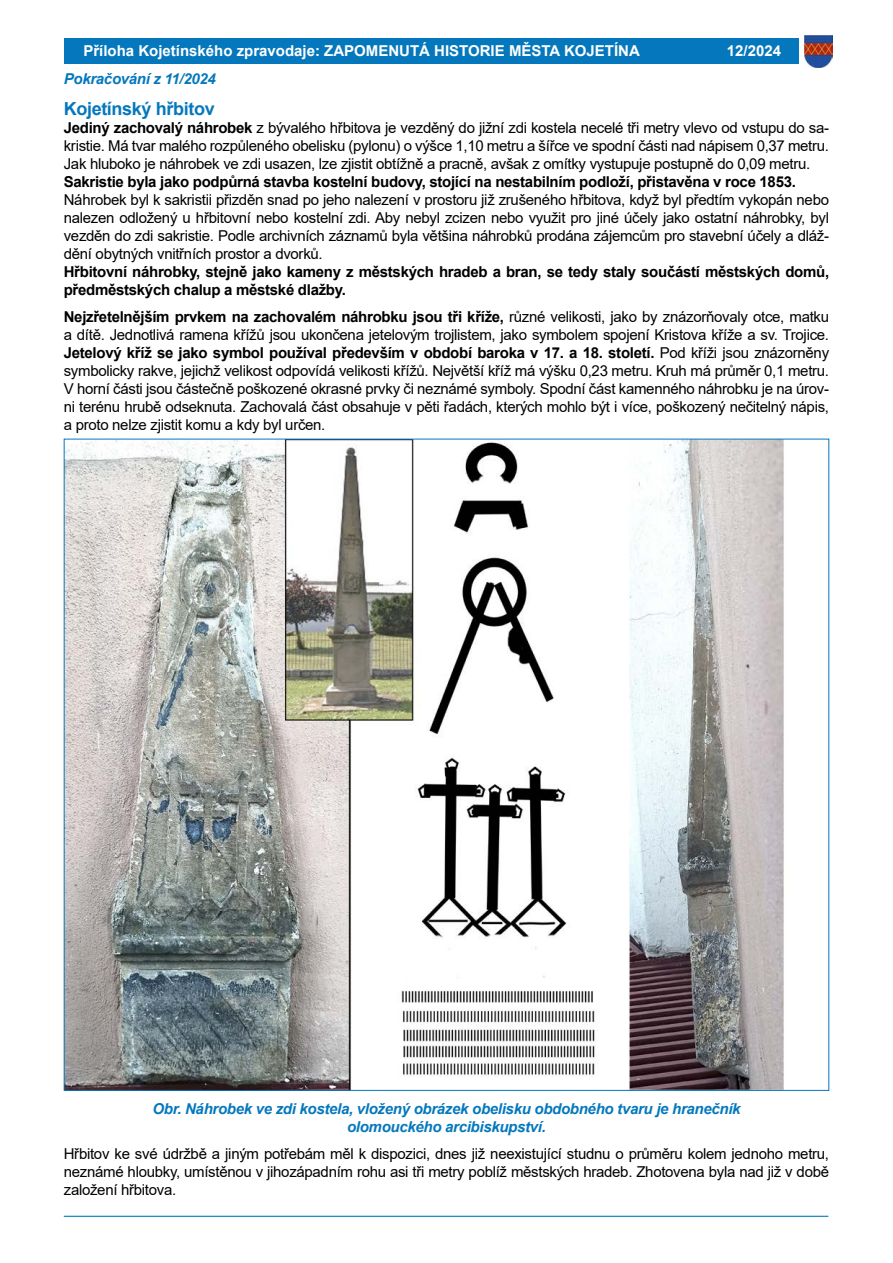
<style>
.page{position:relative;width:893px;height:1263px;background:#fff}
.page>*{position:absolute;margin:0;border:0;box-sizing:border-box;transform-origin:0 0}
.t1{font:700 18px "Arial";letter-spacing:-.02em;color:#0578bd}
.t2{font:15px/18px "Arial";letter-spacing:-.02em;color:#000;text-align:justify}
.t3{font:700 15px/18px "Arial";letter-spacing:-.02em;color:#000}
.t4{font:italic 700 15px/18px "Arial";letter-spacing:-.02em;color:#0578bd;text-align:center}
.t5{font:700 15px "Arial";color:#fff}
.s1{font-weight:700}
</style>
<div class="page">
<hr style="left:64px;top:1216px;width:764px;height:1px;background:#0079be">
<div style="left:64px;top:38px;width:734px;height:26px;background:#0578bd"></div>
<img style="left:804px;top:35px;width:28px;height:33px">
<img style="left:66px;top:441px;width:718px;height:648px">
<p class="t5" style="left:83px;top:40px;width:558px">Příloha Kojetínského zpravodaje: ZAPOMENUTÁ HISTORIE MĚSTA KOJETÍNA</p>
<p class="t5" style="left:727px;top:40px;width:56px">12/2024</p>
<p class="t4" style="left:64px;top:71px;width:154px">Pokračování z 11/2024</p>
<p class="t1" style="left:64px;top:96px;width:152px">Kojetínský hřbitov</p>
<p class="t2" style="left:64px;top:119px;width:767px"><span class="s1">Jediný zachovalý náhrobek</span> z bývalého hřbitova je vezděný do jižní zdi kostela necelé tři metry vlevo od vstupu do sa&shy;kristie. Má tvar malého rozpůleného obelisku (pylonu) o výšce 1,10 metru a šířce ve spodní části nad nápisem 0,37 metru.<br>Jak hluboko je náhrobek ve zdi usazen, lze zjistit obtížně a pracně, avšak z omítky vystupuje postupně do 0,09 metru.</p>
<p class="t3" style="left:64px;top:173px;width:734px">Sakristie byla jako podpůrná stavba kostelní budovy, stojící na nestabilním podloží, přistavěna v roce 1853.</p>
<p class="t2" style="left:64px;top:191px;width:767px">Náhrobek byl k sakristii přizděn snad po jeho nalezení v prostoru již zrušeného hřbitova, když byl předtím vykopán nebo nalezen odložený u hřbitovní nebo kostelní zdi. Aby nebyl zcizen nebo využit pro jiné účely jako ostatní náhrobky, byl vezděn do zdi sakristie. Podle archivních záznamů byla většina náhrobků prodána zájemcům pro stavební účely a dláž&shy;dění obytných vnitřních prostor a dvorků.</p>
<p class="t3" style="left:64px;top:263px;width:767px">Hřbitovní náhrobky, stejně jako kameny z městských hradeb a bran, se tedy staly součástí městských domů, předměstských chalup a městské dlažby.</p>
<p class="t2" style="left:64px;top:308px;width:767px"><span class="s1">Nejzřetelnějším prvkem na zachovalém náhrobku jsou tři kříže,</span> různé velikosti, jako by znázorňovaly otce, matku a dítě. Jednotlivá ramena křížů jsou ukončena jetelovým trojlistem, jako symbolem spojení Kristova kříže a sv. Trojice.<br><span class="s1">Jetelový kříž se jako symbol používal především v období baroka v 17. a 18. století.</span> Pod kříži jsou znázorněny symbolicky rakve, jejichž velikost odpovídá velikosti křížů. Největší kříž má výšku 0,23 metru. Kruh má průměr 0,1 metru.<br>V horní části jsou částečně poškozené okrasné prvky či neznámé symboly. Spodní část kamenného náhrobku je na úrov&shy;ni terénu hrubě odseknuta. Zachovalá část obsahuje v pěti řadách, kterých mohlo být i více, poškozený nečitelný nápis, a proto nelze zjistit komu a kdy byl určen.</p>
<p class="t4" style="left:152px;top:1100px;width:590px">Obr. Náhrobek ve zdi kostela, vložený obrázek obelisku obdobného tvaru je hranečník olomouckého arcibiskupství.</p>
<p class="t2" style="left:64px;top:1145px;width:767px">Hřbitov ke své údržbě a jiným potřebám měl k dispozici, dnes již neexistující studnu o průměru kolem jednoho metru, neznámé hloubky, umístěnou v jihozápadním rohu asi tři metry poblíž městských hradeb. Zhotovena byla nad již v době založení hřbitova.</p>
</div>
